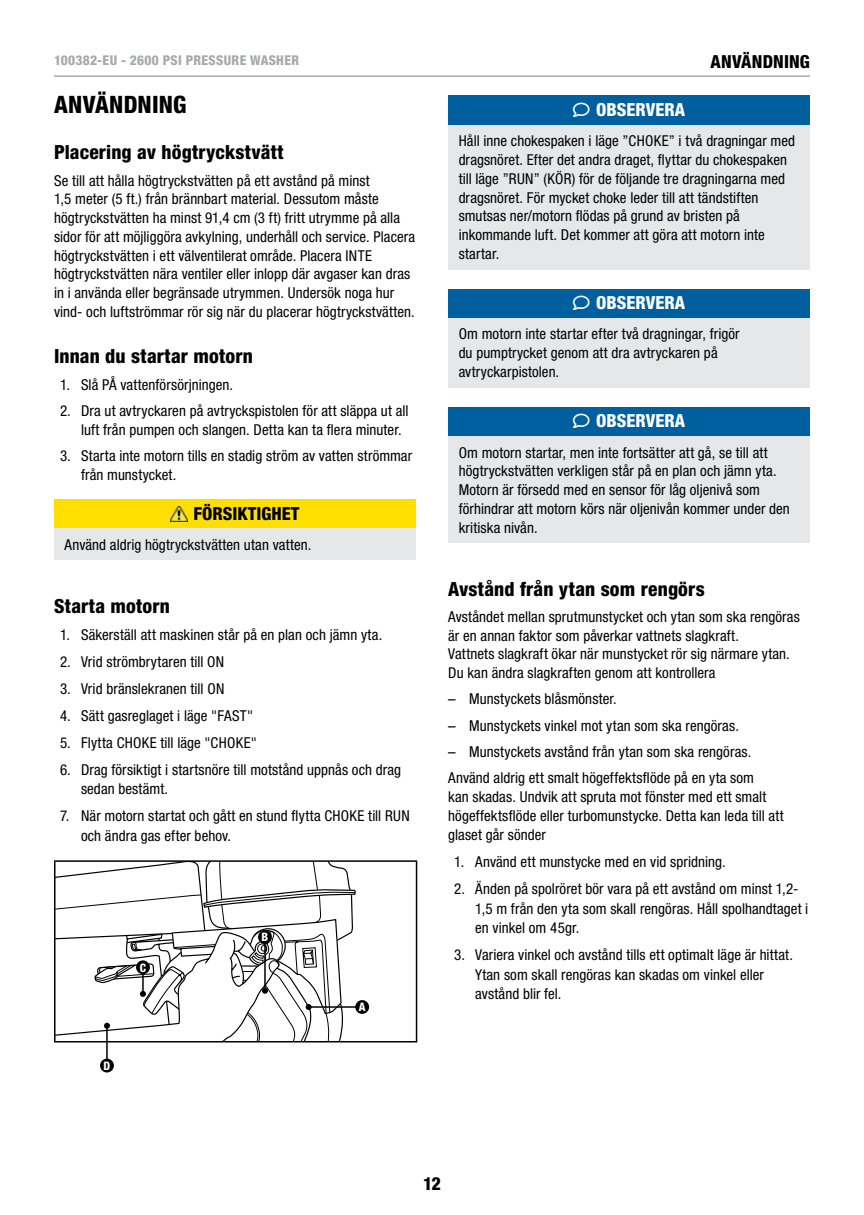
<style>
.page{position:relative;width:864px;height:1215px;background:#fff}
.page>*{position:absolute;margin:0;border:0;box-sizing:border-box;transform-origin:0 0}
.t1{font:800 condensed 24px "Helvetica Neue LT Std";letter-spacing:.005em;color:#000}
.t2{font:800 condensed 19.5px "Helvetica Neue LT Std";letter-spacing:.01em;color:#000}
.t3{font:800 condensed 18px "Helvetica Neue LT Std";color:#fff}
.t4{font:800 condensed 18px "Helvetica Neue LT Std";color:#000}
.t5{font:condensed 15px/18.8px "Helvetica Neue LT Std";letter-spacing:.005em;color:#000}
.t6{font:800 condensed 13.5px "Helvetica Neue LT Std";letter-spacing:.025em;color:#a7a9ac}
.t7{font:800 condensed 11.7px "Helvetica Neue LT Std";color:#fff}
.s1{font-stretch:normal}
</style>
<div class="page">
<hr style="left:54px;top:75px;width:756px;height:2px;background:#a7a9ac">
<div style="left:448px;top:96px;width:362px;height:29px;background:#005f9e"></div>
<div style="left:448px;top:125px;width:362px;height:144px;background:#e6e7e8"></div>
<div style="left:448px;top:289px;width:362px;height:29px;background:#005f9e"></div>
<div style="left:448px;top:318px;width:362px;height:69px;background:#e6e7e8"></div>
<div style="left:448px;top:407px;width:362px;height:29px;background:#005f9e"></div>
<div style="left:448px;top:436px;width:362px;height:107px;background:#e6e7e8"></div>
<div style="left:54px;top:499px;width:362px;height:30px;background:#ffdf00"></div>
<div style="left:54px;top:529px;width:362px;height:31px;background:#e6e7e8"></div>
<img style="left:170px;top:506px;width:17px;height:15px">
<hr style="left:54px;top:860px;width:363px;height:2px;background:#000">
<hr style="left:54px;top:862px;width:2px;height:179px;background:#000">
<hr style="left:416px;top:862px;width:1px;height:179px;background:#000">
<hr style="left:54px;top:1041px;width:363px;height:2px;background:#000">
<hr style="left:106px;top:1026px;width:2px;height:43px;background:#000">
<svg style="left:56px;top:862px;width:300px;height:179px"></svg>
<div style="left:100px;top:1059px;width:14px;height:13px;background:#000;border-radius:50%"></div>
<div style="left:136px;top:960px;width:14px;height:14px;background:#000;border-radius:50%"></div>
<div style="left:258px;top:930px;width:14px;height:14px;background:#000;border-radius:50%"></div>
<div style="left:355px;top:1000px;width:14px;height:14px;background:#000;border-radius:50%"></div>
<p class="t6" style="left:54px;top:52px;width:148px">100382-EU - 2600 PSI Pressure</p>
<p class="t6" style="left:250px;top:52px;width:20px">Washer</p>
<p class="t4" style="left:710px;top:50px;width:22px">Användning</p>
<h1 class="t1" style="left:54px;top:89px;width:134px">ANVÄNDNING</h1>
<h2 class="t2" style="left:54px;top:140px;width:231px">Placering av högtryckstvätt</h2>
<p class="t5" style="left:54px;top:171px;width:363px">Se till att hålla högtryckstvätten på ett avstånd på minst<br>1,5 meter (5 ft.) från brännbart material. Dessutom måste högtryckstvätten ha minst 91,4 cm (3 ft) fritt utrymme på alla sidor för att möjliggöra avkylning, underhåll och service. Placera högtryckstvätten i ett välventilerat område. Placera INTE högtryckstvätten nära ventiler eller inlopp där avgaser kan dras in i använda eller begränsade utrymmen. Undersök noga hur vind- och luftströmmar rör sig när du placerar högtryckstvätten.</p>
<h2 class="t2" style="left:54px;top:344px;width:200px">Innan du startar motorn</h2>
<p class="t5" style="left:60px;top:375px;width:175px">1. Slå PÅ vattenförsörjningen.</p>
<p class="t5" style="left:81px;top:401px;width:329px;text-indent:-21px">2. Dra ut avtryckaren på avtryckspistolen för att släppa ut all luft från pumpen och slangen. Detta kan ta flera minuter.</p>
<p class="t5" style="left:81px;top:446px;width:333px;text-indent:-21px">3. Starta inte motorn tills en stadig ström av vatten strömmar från munstycket.</p>
<p class="t4" style="left:194px;top:502px;width:107px">FÖRSIKTIGHET</p>
<p class="t5" style="left:64px;top:535px;width:248px">Använd aldrig högtryckstvätten utan vatten.</p>
<h2 class="t2" style="left:54px;top:594px;width:118px">Starta motorn</h2>
<p class="t5" style="left:60px;top:625px;width:324px">1. Säkerställ att maskinen står på en plan och jämn yta.</p>
<p class="t5" style="left:60px;top:652px;width:166px">2. Vrid strömbrytaren till ON</p>
<p class="t5" style="left:60px;top:679px;width:166px">3. Vrid bränslekranen till ON</p>
<p class="t5" style="left:60px;top:706px;width:195px">4. Sätt gasreglaget i läge "FAST"</p>
<p class="t5" style="left:60px;top:733px;width:198px">5. Flytta CHOKE till läge "CHOKE"</p>
<p class="t5" style="left:81px;top:760px;width:322px;line-height:19.5px;text-indent:-21px">6. Drag försiktigt i startsnöre till motstånd uppnås och drag sedan bestämt.</p>
<p class="t5" style="left:81px;top:806px;width:330px;line-height:19.5px;text-indent:-21px">7. När motorn startat och gått en stund flytta CHOKE till RUN och ändra gas efter behov.</p>
<p class="t7" style="left:140px;top:960px;width:8px">C</p>
<p class="t7" style="left:104px;top:1058px;width:8px">D</p>
<p class="t7" style="left:262px;top:930px;width:8px">B</p>
<p class="t7" style="left:359px;top:1000px;width:8px">A</p>
<p class="t3" style="left:573px;top:99px;width:113px">◆ OBSERVERA</p>
<p class="t5" style="left:459px;top:132px;width:338px">Håll inne chokespaken i läge ”CHOKE” i två dragningar med dragsnöret. Efter det andra draget, flyttar du chokespaken till läge ”RUN” (KÖR) för de följande tre dragningarna med dragsnöret. För mycket choke leder till att tändstiften smutsas ner/motorn flödas på grund av bristen på inkommande luft. Det kommer att göra att motorn inte startar.</p>
<p class="t3" style="left:573px;top:292px;width:113px">◆ OBSERVERA</p>
<p class="t5" style="left:459px;top:325px;width:283px">Om motorn inte startar efter två dragningar, frigör du pumptrycket genom att dra avtryckaren på avtryckarpistolen.</p>
<p class="t3" style="left:573px;top:410px;width:113px">◆ OBSERVERA</p>
<p class="t5" style="left:459px;top:443px;width:333px">Om motorn startar, men inte fortsätter att gå, se till att högtryckstvätten verkligen står på en plan och jämn yta.<br>Motorn är försedd med en sensor för låg oljenivå som förhindrar att motorn körs när oljenivån kommer under den kritiska nivån.</p>
<h2 class="t2" style="left:448px;top:577px;width:258px">Avstånd från ytan som rengörs</h2>
<p class="t5" style="left:448px;top:607px;width:353px">Avståndet mellan sprutmunstycket och ytan som ska rengöras är en annan faktor som påverkar vattnets slagkraft.<br>Vattnets slagkraft ökar när munstycket rör sig närmare ytan.<br>Du kan ändra slagkraften genom att kontrollera</p>
<p class="t5" style="left:448px;top:690px;width:170px"><span class="s1">–</span> Munstyckets blåsmönster.</p>
<p class="t5" style="left:448px;top:716px;width:292px"><span class="s1">–</span> Munstyckets vinkel mot ytan som ska rengöras.</p>
<p class="t5" style="left:448px;top:738px;width:307px;line-height:26.2px"><span class="s1">–</span> Munstyckets avstånd från ytan som ska rengöras.<br>Använd aldrig ett smalt högeffektsflöde på en yta som</p>
<p class="t5" style="left:448px;top:787px;width:337px;line-height:19.2px">kan skadas. Undvik att spruta mot fönster med ett smalt högeffektsflöde eller turbomunstycke. Detta kan leda till att glaset går sönder</p>
<p class="t5" style="left:454px;top:852px;width:273px">1. Använd ett munstycke med en vid spridning.</p>
<p class="t5" style="left:475px;top:879px;width:335px;line-height:19.5px;text-indent:-21px">2. Änden på spolröret bör vara på ett avstånd om minst 1,2-<br>1,5 m från den yta som skall rengöras. Håll spolhandtaget i en vinkel om 45gr.</p>
<p class="t5" style="left:475px;top:945px;width:319px;line-height:19.5px;text-indent:-21px">3. Variera vinkel och avstånd tills ett optimalt läge är hittat.<br>Ytan som skall rengöras kan skadas om vinkel eller avstånd blir fel.</p>
<p class="t4" style="left:423px;top:1172px;width:19px">12</p>
</div>
